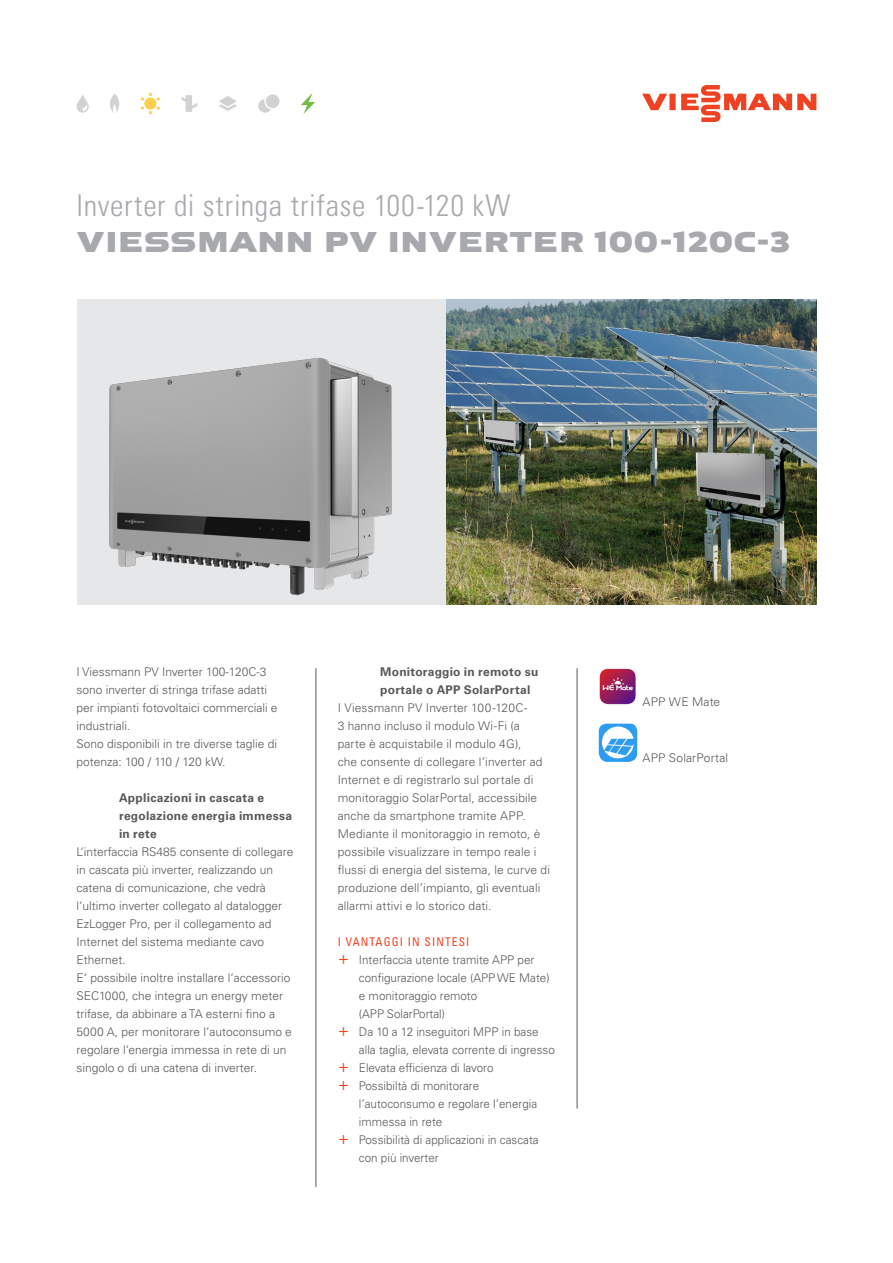
<style>
.page{position:relative;width:893px;height:1263px;background:#fff}
.page>*{position:absolute;margin:0;border:0;box-sizing:border-box;transform-origin:0 0}
.Titel{font:30px "Univers LTCYR 47 Light Cond";letter-spacing:.025em;color:#a8a9ad}
.Titel_Viessmann_Schr{font:700 30px "Viessmann";letter-spacing:.005em;color:#a8a9ad}
.Copy___Univers_Light{font:300 12px/18px "Univers LTCYR 45";color:#57585a}
.Fließtext-schwarz-9p{font:300 12px/18px "Univers LTCYR 45";color:#57585a}
.Zwischenheadline___U{font:700 12px/18px "Univers LTCYR 65";letter-spacing:.02em;color:#57585a}
.Headline-schwarz-9pt{font:condensed 12px "Univers LTCYR 57";letter-spacing:.1em;color:#ef4222;scale:.95 1}
.Copy___Univers_Light-2{font:300 12px "Univers LTCYR 45";letter-spacing:.02em;color:#57585a}
.s1{font-size:18px;color:#ef4222}
</style>
<div class="page">
<div style="left:77px;top:299px;width:369px;height:305px;background:#e6e7e9"></div>
<svg style="left:642px;top:85px;width:174px;height:37px"></svg>
<svg style="left:258px;top:94px;width:21px;height:19px"></svg>
<svg style="left:301px;top:93px;width:14px;height:21px"></svg>
<svg style="left:141px;top:93px;width:19px;height:21px"></svg>
<svg style="left:182px;top:95px;width:15px;height:17px"></svg>
<svg style="left:219px;top:96px;width:18px;height:15px"></svg>
<svg style="left:110px;top:94px;width:9px;height:19px"></svg>
<svg style="left:77px;top:95px;width:12px;height:18px"></svg>
<svg style="left:599px;top:723px;width:38px;height:39px"></svg>
<img style="left:446px;top:299px;width:370px;height:305px">
<hr style="left:316px;top:668px;width:1px;height:519px;background:#57585a">
<hr style="left:577px;top:668px;width:1px;height:440px;background:#57585a">
<img style="left:599px;top:668px;width:37px;height:37px">
<img style="left:84px;top:357px;width:337px;height:248px">
<p class="Titel" style="left:77px;top:185px;width:435px">Inverter di stringa trifase 100-120 kW</p>
<p class="Titel_Viessmann_Schr" style="left:77px;top:222px;width:715px">VIESSMANN PV INVERTER 100-120C-3</p>
<p class="Fließtext-schwarz-9p" style="left:77px;top:663px;width:203px">I Viessmann PV Inverter 100-120C-3 sono inverter di stringa trifase adatti per impianti fotovoltaici commerciali e industriali.</p>
<p class="Fließtext-schwarz-9p" style="left:77px;top:735px;width:202px">Sono disponibili in tre diverse taglie di potenza: 100 / 110 / 120 kW.</p>
<p class="Zwischenheadline___U" style="left:119px;top:788px;width:174px">Applicazioni in cascata e regolazione energia immessa in rete</p>
<p class="Fließtext-schwarz-9p" style="left:77px;top:843px;width:218px">L‘interfaccia RS485 consente di collegare in cascata più inverter, realizzando un catena di comunicazione, che vedrà l‘ultimo inverter collegato al datalogger EzLogger Pro, per il collegamento ad Internet del sistema mediante cavo Ethernet.</p>
<p class="Fließtext-schwarz-9p" style="left:77px;top:969px;width:217px">E‘ possibile inoltre installare l‘accessorio SEC1000, che integra un energy meter trifase, da abbinare a TA esterni fino a 5000 A, per monitorare l‘autoconsumo e regolare l‘energia immessa in rete di un singolo o di una catena di inverter.</p>
<p class="Zwischenheadline___U" style="left:380px;top:662px;width:160px">Monitoraggio in remoto su portale o APP SolarPortal</p>
<p class="Copy___Univers_Light" style="left:338px;top:699px;width:206px">I Viessmann PV Inverter 100-120C-<br>3 hanno incluso il modulo Wi-Fi (a parte è acquistabile il modulo 4G), che consente di collegare l’inverter ad Internet e di registrarlo sul portale di monitoraggio SolarPortal, accessibile anche da smartphone tramite APP.</p>
<p class="Copy___Univers_Light" style="left:338px;top:825px;width:214px">Mediante il monitoraggio in remoto, è possibile visualizzare in tempo reale i flussi di energia del sistema, le curve di produzione dell’impianto, gli eventuali allarmi attivi e lo storico dati.</p>
<p class="Headline-schwarz-9pt" style="left:338px;top:934px;width:140px">I VANTAGGI IN SINTESI</p>
<p class="Copy___Univers_Light" style="left:359px;top:951px;width:192px;text-indent:-21px"><span class="s1">+</span> Interfaccia utente tramite APP per configurazione locale (APP WE Mate) e monitoraggio remoto<br>(APP SolarPortal)</p>
<p class="Copy___Univers_Light" style="left:359px;top:1023px;width:197px;text-indent:-21px"><span class="s1">+</span> Da 10 a 12 inseguitori MPP in base alla taglia, elevata corrente di ingresso</p>
<p class="Copy___Univers_Light" style="left:338px;top:1059px;width:157px"><span class="s1">+</span> Elevata efficienza di lavoro</p>
<p class="Copy___Univers_Light" style="left:359px;top:1077px;width:180px;text-indent:-21px"><span class="s1">+</span> Possibiltà di monitorare l’autoconsumo e regolare l’energia immessa in rete</p>
<p class="Copy___Univers_Light" style="left:359px;top:1131px;width:181px;text-indent:-21px"><span class="s1">+</span> Possibilità di applicazioni in cascata con più inverter</p>
<p class="Copy___Univers_Light-2" style="left:642px;top:694px;width:79px">APP WE Mate</p>
<p class="Copy___Univers_Light" style="left:642px;top:748px;width:87px">APP SolarPortal</p>
</div>
